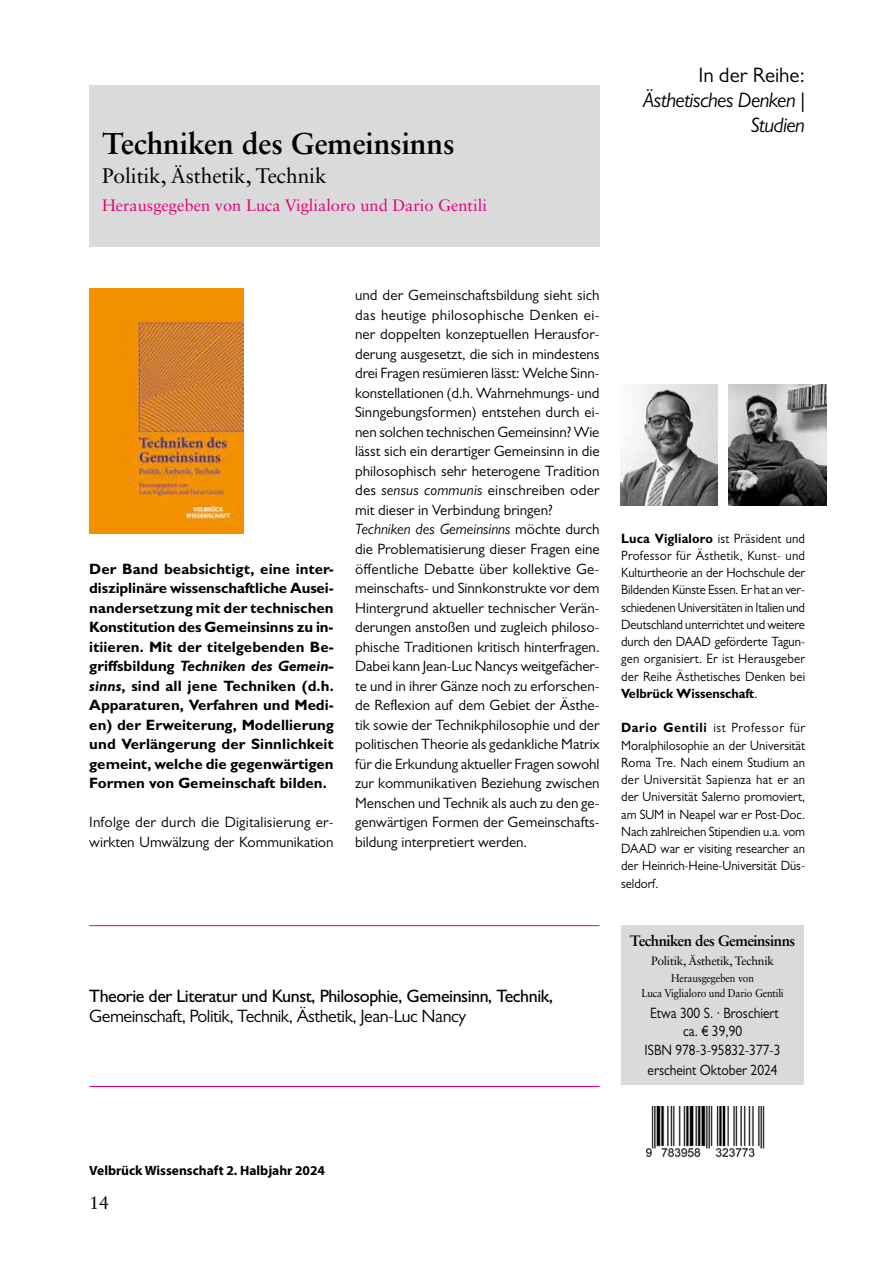
<style>
.page{position:relative;width:893px;height:1263px;background:#fff}
.page>*{position:absolute;margin:0;border:0;box-sizing:border-box;transform-origin:0 0}
.t1{font:700 30px "Sabon LT Std";letter-spacing:-.005em;color:#000}
.t2{font:italic 21px/25.2px "Gill Sans MT Pro";letter-spacing:-.025em;color:#000;text-align:right}
.t3{font:21px "Sabon LT Std";letter-spacing:-.005em;color:#000}
.t4{font:21px "Gill Sans MT Pro";color:#000}
.t5{font:500 18px "Gill Sans MT Pro";letter-spacing:-.025em;color:#000}
.t6{font:18px "Gill Sans MT Pro";letter-spacing:-.025em;color:#000}
.t7{font:18px "Sabon LT Std";color:#000}
.t8{font:16.5px "Sabon LT Std";color:#e6007d}
.t9{font:15px/19.5px "Gill Sans MT Pro";color:#000}
.t10{font:700 15px/19.5px "Gill Sans MT Pro";color:#000;text-align:justify}
.t11{font:15px/18px "Gill Sans MT Pro";color:#000;text-align:center;scale:.9 1}
.t12{font:700 15px "Sabon LT Std";letter-spacing:-.035em;color:#000}
.t13{font:13.5px/17.2px "Gill Sans MT Pro";color:#000;text-align:justify;scale:.94 1}
.t14{font:700 13.5px "Myriad Pro";color:#000}
.t15{font:12px "Sabon LT Std";letter-spacing:-.025em;color:#000}
.t16{font:11.25px/15px "Sabon LT Std";letter-spacing:-.015em;color:#000;text-align:center;scale:.9 1}
.s1{font-style:italic}
.s2{font-weight:700}
</style>
<div class="page">
<div style="left:89px;top:85px;width:511px;height:162px;background:#dadada"></div>
<hr style="left:89px;top:1086px;width:511px;height:1px;background:#e6007d">
<hr style="left:89px;top:925px;width:511px;height:1px;background:#e6007d">
<img style="left:646px;top:1106px;width:119px;height:52px">
<div style="left:621px;top:925px;width:183px;height:159px;background:#dadada"></div>
<img style="left:621px;top:384px;width:97px;height:122px">
<img style="left:728px;top:384px;width:98px;height:122px">
<img style="left:90px;top:289px;width:154px;height:244px">
<h1 class="t1" style="left:102px;top:125px;width:354px">Techniken des Gemeinsinns</h1>
<h2 class="t3" style="left:102px;top:163px;width:226px">Politik, Ästhetik, Technik</h2>
<p class="t8" style="left:102px;top:196px;width:386px">Herausgegeben von Luca Viglialoro und Dario Gentili</p>
<h2 class="t4" style="left:698px;top:62px;width:108px">In der Reihe:</h2>
<h2 class="t2" style="left:643px;top:87px;width:163px">Ästhetisches Denken |<br>Studien</h2>
<p class="t10" style="left:89px;top:558px;width:246px">Der Band beabsichtigt, eine inter&shy;disziplinäre wissenschaftliche Ausei&shy;nandersetzung mit der technischen Konstitution des Gemeinsinns zu in&shy;itiieren. Mit der titelgebenden Be&shy;griffsbildung <span class="s1">Techniken des Gemein&shy;sinns</span>, sind all jene Techniken (d.h.<br>Apparaturen, Verfahren und Medi&shy;en) der Erweiterung, Modellierung und Verlängerung der Sinnlichkeit gemeint, welche die gegenwärtigen Formen von Gemeinschaft bilden.</p>
<p class="t9" style="left:89px;top:812px;width:246px">Infolge der durch die Digitalisierung er&shy;wirkten Umwälzung der Kommunikation</p>
<p class="t9" style="left:355px;top:285px;width:246px">und der Gemeinschaftsbildung sieht sich das heutige philosophische Denken ei&shy;ner doppelten konzeptuellen Herausfor&shy;derung ausgesetzt, die sich in mindestens drei Fragen resümieren lässt: Welche Sinn&shy;konstellationen (d.h. Wahrnehmungs- und Sinngebungsformen) entstehen durch ei&shy;nen solchen technischen Gemeinsinn? Wie lässt sich ein derartiger Gemeinsinn in die philosophisch sehr heterogene Tradition des <span class="s1">sensus communis</span> einschreiben oder mit dieser in Verbindung bringen?<br><span class="s1">Techniken des Gemeinsinns</span> möchte durch die Problematisierung dieser Fragen eine öffentliche Debatte über kollektive Ge&shy;meinschafts- und Sinnkonstrukte vor dem Hintergrund aktueller technischer Verän&shy;derungen anstoßen und zugleich philoso&shy;phische Traditionen kritisch hinterfragen.<br>Dabei kann Jean-Luc Nancys weitgefächer&shy;te und in ihrer Gänze noch zu erforschen&shy;de Reflexion auf dem Gebiet der Ästhe&shy;tik sowie der Technikphilosophie und der politischen Theorie als gedankliche Matrix für die Erkundung aktueller Fragen sowohl zur kommunikativen Beziehung zwischen Menschen und Technik als auch zu den ge&shy;genwärtigen Formen der Gemeinschafts&shy;bildung interpretiert werden.</p>
<p class="t5" style="left:89px;top:985px;width:465px">Theorie der Literatur und Kunst, Philosophie, Gemeinsinn, Technik,</p>
<p class="t6" style="left:89px;top:1005px;width:379px">Gemeinschaft, Politik, Technik, Ästhetik, Jean-Luc Nancy</p>
<p class="t13" style="left:621px;top:529px;width:197px"><span class="s2">Luca Viglialoro</span> ist Präsident und Professor für Ästhetik, Kunst- und Kulturtheorie an der Hochschule der Bildenden Künste Essen. Er hat an ver&shy;schiedenen Universitäten in Italien und Deutschland unterrichtet und weitere durch den DAAD geförderte Tagun&shy;gen organisiert. Er ist Herausgeber der Reihe Ästhetisches Denken bei <span class="s2">Velbrück Wissenschaft</span>.</p>
<p class="t13" style="left:621px;top:719px;width:197px"><span class="s2">Dario Gentili</span> ist Professor für Moralphilosophie an der Universität Roma Tre. Nach einem Studium an der Universität Sapienza hat er an der Universität Salerno promoviert, am SUM in Neapel war er Post-Doc.<br>Nach zahlreichen Stipendien u.a. vom DAAD war er visiting researcher an der Heinrich-Heine-Universität Düs&shy;seldorf.</p>
<p class="t12" style="left:630px;top:931px;width:167px">Techniken des Gemeinsinns</p>
<p class="t15" style="left:651px;top:954px;width:124px">Politik, Ästhetik, Technik</p>
<p class="t16" style="left:641px;top:970px;width:160px">Herausgegeben von<br>Luca Viglialoro und Dario Gentili</p>
<p class="t11" style="left:650px;top:1003px;width:144px">Etwa 300 S. · Broschiert ca. € 39,90</p>
<p class="t11" style="left:645px;top:1040px;width:153px;line-height:19.5px;text-align:left">ISBN 978-3-95832-377-3 erscheint Oktober 2024</p>
<p class="t14" style="left:89px;top:1162px;width:237px">Velbrück Wissenschaft 2. Halbjahr 2024</p>
<p class="t7" style="left:89px;top:1192px;width:22px">14</p>
</div>
